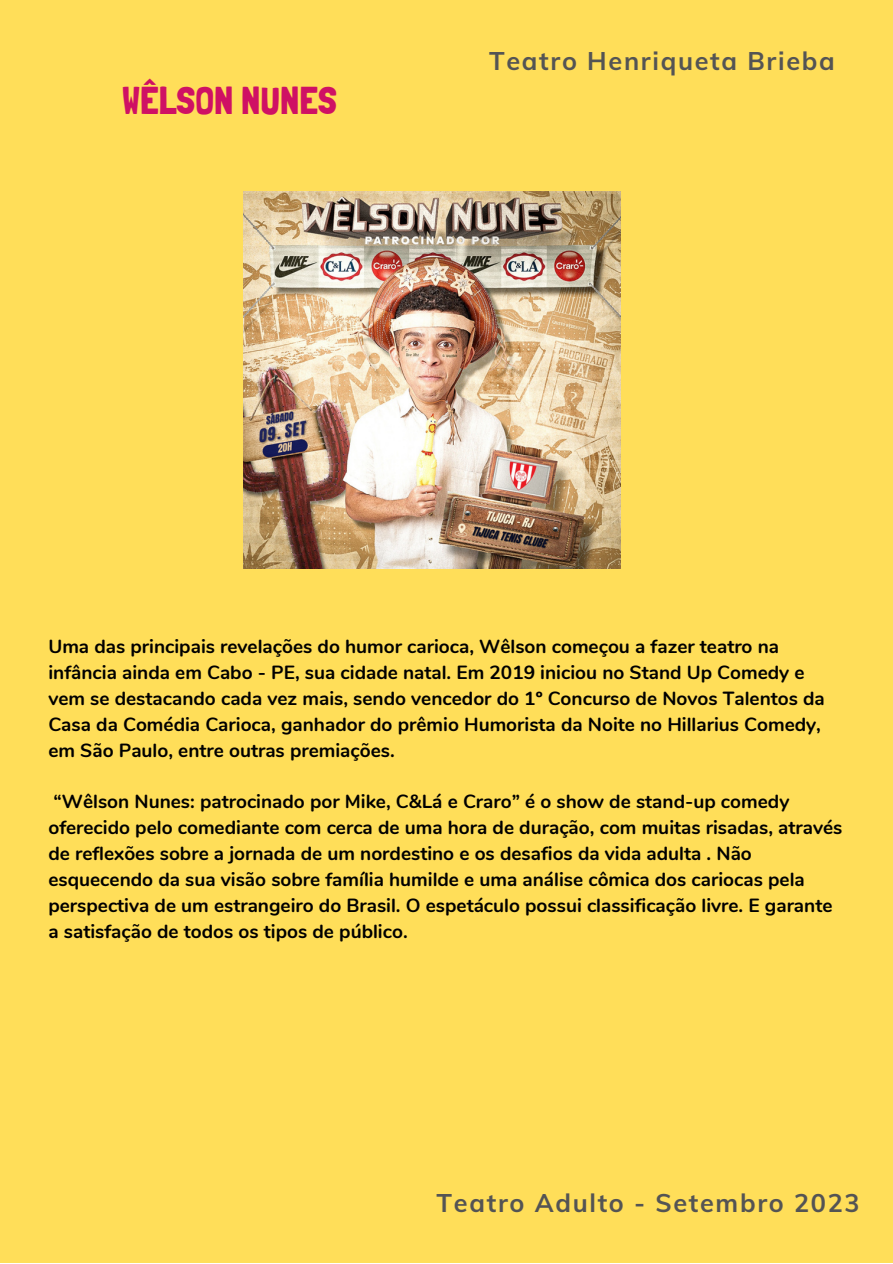
<style>
.page{position:relative;width:893px;height:1264px;background:#fff}
.page>*{position:absolute;margin:0;border:0;box-sizing:border-box;transform-origin:0 0}
.t1{font:38.7px "Londrina Solid";color:#cf1164}
.t2{font:25.2px "RTL Bayan Bold";letter-spacing:.065em;color:#545454}
.t3{font:700 19.05px/25.8px "Nunito";color:#000}
</style>
<div class="page">
<div style="left:0;top:0;width:892px;height:1262px;background:#ffde59"></div>
<img style="left:243px;top:191px;width:377px;height:377px">
<p class="t1" style="left:122px;top:77px;width:216px">WÊLSON NUNES</p>
<p class="t2" style="left:489px;top:44px;width:347px">Teatro Henriqueta Brieba</p>
<p class="t3" style="left:48px;top:634px;width:777px">Uma das principais revelações do humor carioca, Wêlson começou a fazer teatro na infância ainda em Cabo - PE, sua cidade natal. Em 2019 iniciou no Stand Up Comedy e vem se destacando cada vez mais, sendo vencedor do 1º Concurso de Novos Talentos da Casa da Comédia Carioca, ganhador do prêmio Humorista da Noite no Hillarius Comedy, em São Paulo, entre outras premiações.</p>
<p class="t3" style="left:48px;top:789px;width:795px">“Wêlson Nunes: patrocinado por Mike, C&amp;Lá e Craro” é o show de stand-up comedy oferecido pelo comediante com cerca de uma hora de duração, com muitas risadas, através de reflexões sobre a jornada de um nordestino e os desafios da vida adulta . Não esquecendo da sua visão sobre família humilde e uma análise cômica dos cariocas pela perspectiva de um estrangeiro do Brasil. O espetáculo possui classificação livre. E garante a satisfação de todos os tipos de público.</p>
<p class="t2" style="left:436px;top:1186px;width:424px">Teatro Adulto - Setembro 2023</p>
</div>
